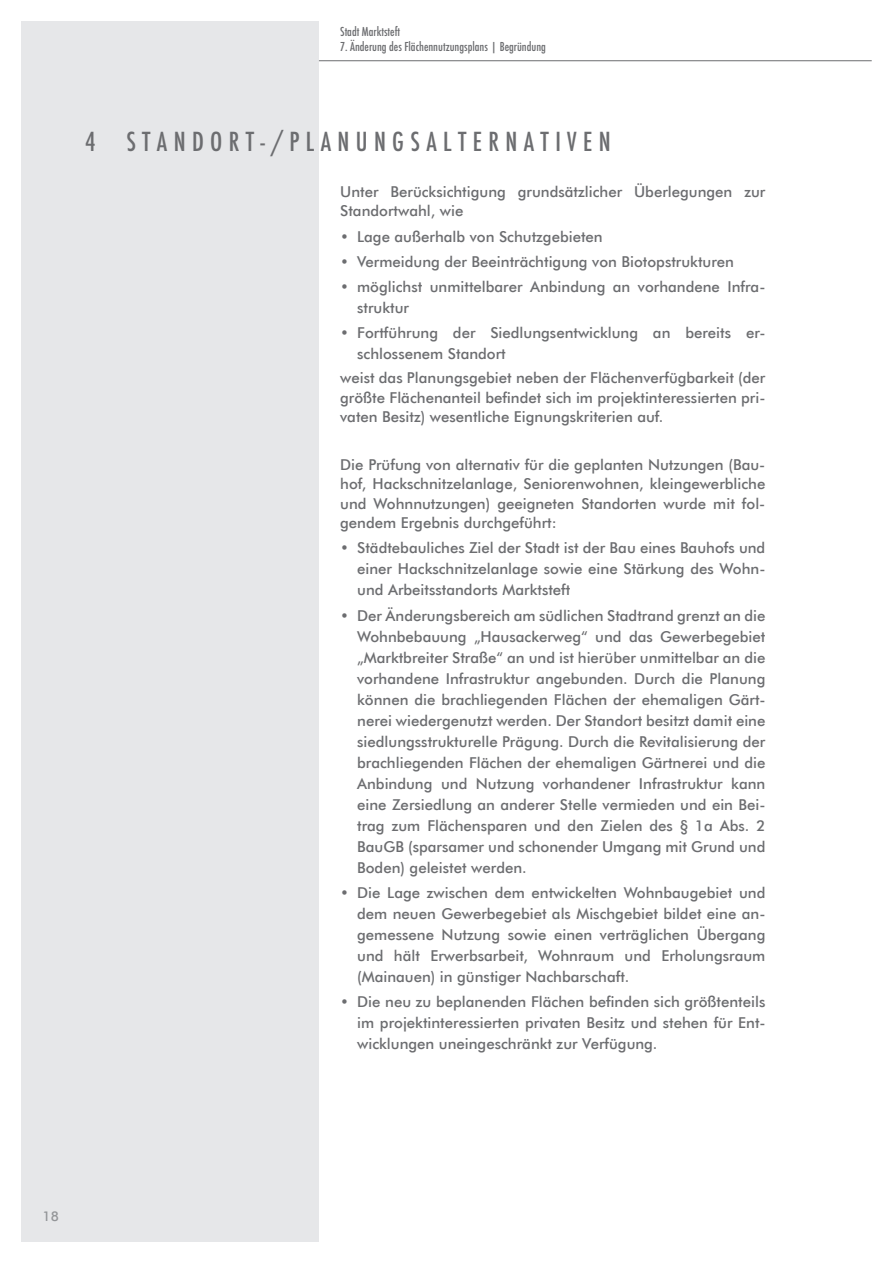
<style>
.page{position:relative;width:893px;height:1263px;background:#fff}
.page>*{position:absolute;margin:0;border:0;box-sizing:border-box;transform-origin:0 0}
.t1{font:500 condensed 25.5px "Futura";letter-spacing:.25em;color:#6c6d70}
.t2{font:500 15px/21px "Futura BT";color:#6c6d70;text-align:justify}
.t3{font:500 13.5px "Futura BT";color:#939598}
.t4{font:500 condensed 12px "Futura";color:#6c6d70}
</style>
<div class="page">
<div style="left:21px;top:21px;width:298px;height:1221px;background:#e6e7e9"></div>
<hr style="left:319px;top:60px;width:553px;height:1px;background:#6c6d70">
<p class="t4" style="left:340px;top:24px;width:62px">Stadt Marktsteft</p>
<p class="t4" style="left:340px;top:39px;width:207px">7. Änderung des Flächennutzungsplans | Begründung</p>
<h1 class="t1" style="left:85px;top:125px;width:527px">4 STANDORT-/PLANUNGSALTERNATIVEN</h1>
<p class="t2" style="left:340px;top:182px;width:427px;line-height:19.5px">Unter Berücksichtigung grundsätzlicher Überlegungen zur<br>Standortwahl, wie</p>
<p class="t2" style="left:340px;top:226px;width:264px">• Lage außerhalb von Schutzgebieten</p>
<p class="t2" style="left:340px;top:251px;width:395px">• Vermeidung der Beeinträchtigung von Biotopstrukturen</p>
<p class="t2" style="left:357px;top:276px;width:410px;text-indent:-17px">• möglichst unmittelbarer Anbindung an vorhandene Infra&shy;struktur</p>
<p class="t2" style="left:357px;top:322px;width:410px;text-indent:-17px">• Fortführung der Siedlungsentwicklung an bereits er&shy;schlossenem Standort</p>
<p class="t2" style="left:340px;top:368px;width:427px;line-height:19.5px">weist das Planungsgebiet neben der Flächenverfügbarkeit (der größte Flächenanteil befindet sich im projektinteressierten pri&shy;vaten Besitz) wesentliche Eignungskriterien auf.</p>
<p class="t2" style="left:340px;top:454px;width:427px;line-height:19.5px">Die Prüfung von alternativ für die geplanten Nutzungen (Bau&shy;hof, Hackschnitzelanlage, Seniorenwohnen, kleingewerbliche und Wohnnutzungen) geeigneten Standorten wurde mit fol&shy;gendem Ergebnis durchgeführt:</p>
<p class="t2" style="left:357px;top:537px;width:410px;text-indent:-17px">• Städtebauliches Ziel der Stadt ist der Bau eines Bauhofs und einer Hackschnitzelanlage sowie eine Stärkung des Wohn&shy;und Arbeitsstandorts Marktsteft</p>
<p class="t2" style="left:357px;top:605px;width:410px;text-indent:-17px">• Der Änderungsbereich am südlichen Stadtrand grenzt an die Wohnbebauung „Hausackerweg“ und das Gewerbegebiet „Marktbreiter Straße“ an und ist hierüber unmittelbar an die vorhandene Infrastruktur angebunden. Durch die Planung können die brachliegenden Flächen der ehemaligen Gärt&shy;nerei wiedergenutzt werden. Der Standort besitzt damit eine siedlungsstrukturelle Prägung. Durch die Revitalisierung der brachliegenden Flächen der ehemaligen Gärtnerei und die Anbindung und Nutzung vorhandener Infrastruktur kann eine Zersiedlung an anderer Stelle vermieden und ein Bei&shy;trag zum Flächensparen und den Zielen des § 1a Abs. 2<br>BauGB (sparsamer und schonender Umgang mit Grund und Boden) geleistet werden.</p>
<p class="t2" style="left:357px;top:882px;width:410px;text-indent:-17px">• Die Lage zwischen dem entwickelten Wohnbaugebiet und dem neuen Gewerbegebiet als Mischgebiet bildet eine an&shy;gemessene Nutzung sowie einen verträglichen Übergang und hält Erwerbsarbeit, Wohnraum und Erholungsraum (Mainauen) in günstiger Nachbarschaft.</p>
<p class="t2" style="left:357px;top:991px;width:410px;text-indent:-17px">• Die neu zu beplanenden Flächen befinden sich größtenteils im projektinteressierten privaten Besitz und stehen für Ent&shy;wicklungen uneingeschränkt zur Verfügung.</p>
<p class="t3" style="left:43px;top:1207px;width:18px">18</p>
</div>
